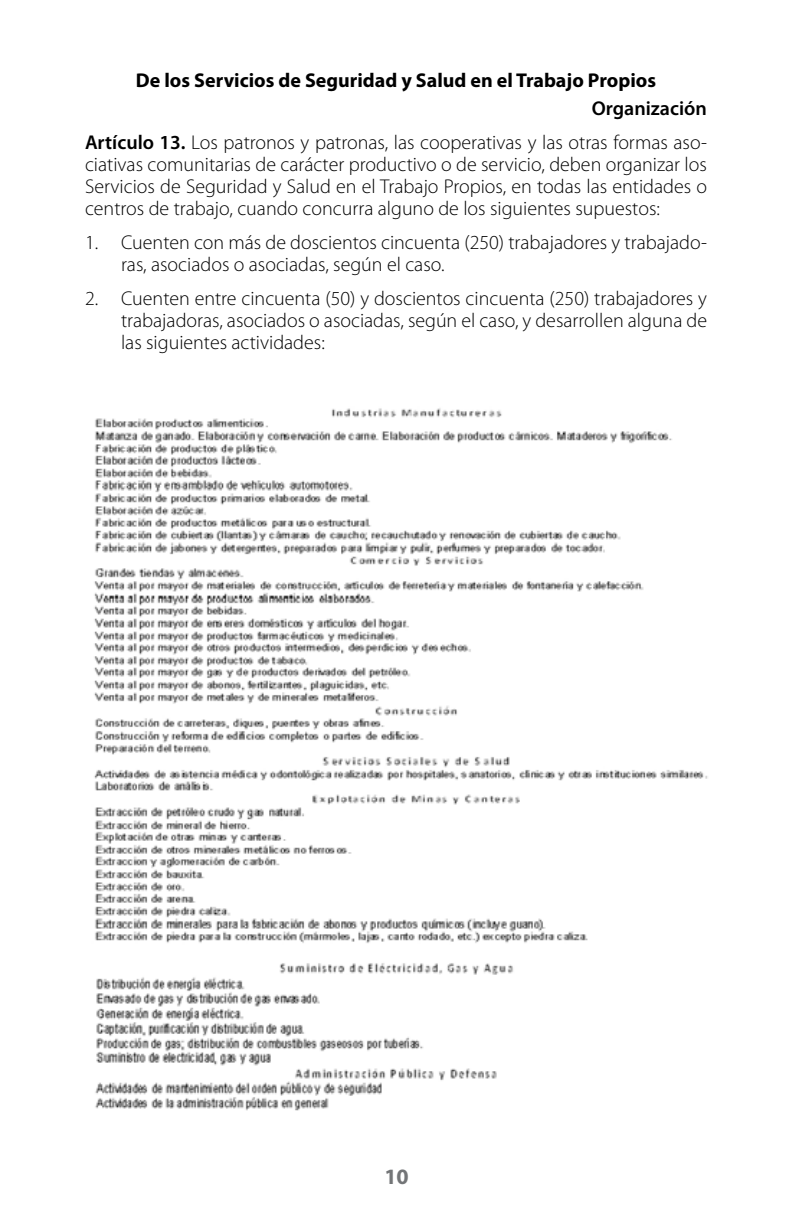
<style>
.page{position:relative;width:792px;height:1224px;background:#fff}
.page>*{position:absolute;margin:0;border:0;box-sizing:border-box;transform-origin:0 0}
.t1{font:700 22px "Myriad Pro";color:#737577}
.t2{font:300 20px/22px "Myriad Pro";color:#000;text-align:justify}
.t3{font:700 20px "Myriad Pro";color:#000}
.s1{font-weight:600}
</style>
<div class="page">
<img style="left:94px;top:408px;width:614px;height:703px">
<p class="t3" style="left:136px;top:67px;width:522px">De los Servicios de Seguridad y Salud en el Trabajo Propios</p>
<p class="t2" style="left:85px;top:92px;width:623px;line-height:34px;text-align:right"><span class="s1">Organización<br>Artículo 13.</span> Los patronos y patronas, las cooperativas y las otras formas aso-</p>
<p class="t2" style="left:85px;top:154px;width:624px">ciativas comunitarias de carácter productivo o de servicio, deben organizar los Servicios de Seguridad y Salud en el Trabajo Propios, en todas las entidades o centros de trabajo, cuando concurra alguno de los siguientes supuestos:</p>
<p class="t2" style="left:121px;top:232px;width:587px;text-indent:-36px">1. Cuenten con más de doscientos cincuenta (250) trabajadores y trabajado&shy;ras, asociados o asociadas, según el caso.</p>
<p class="t2" style="left:121px;top:288px;width:587px;text-indent:-36px">2. Cuenten entre cincuenta (50) y doscientos cincuenta (250) trabajadores y trabajadoras, asociados o asociadas, según el caso, y desarrollen alguna de las siguientes actividades:</p>
<p class="t1" style="left:384px;top:1162px;width:26px">10</p>
</div>
